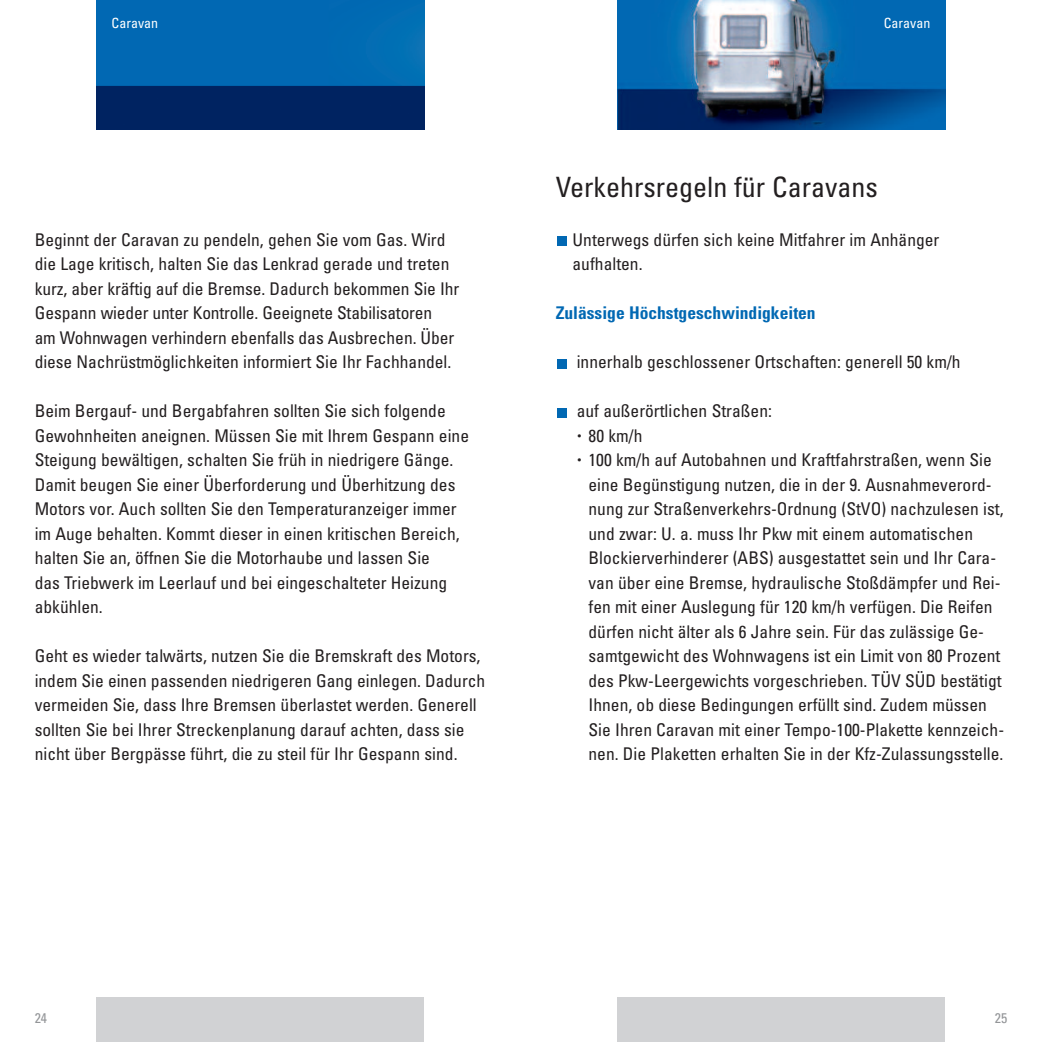
<style>
.page{position:relative;width:1042px;height:1042px;background:#fff}
.page>*{position:absolute;margin:0;border:0;box-sizing:border-box;transform-origin:0 0}
.t1{font:condensed 28px "Univers";color:#231f20}
.t2{font:condensed 17.5px/24.5px "Univers";color:#231f20}
.t3{font:700 condensed 17.5px "Univers";color:#0168b3}
.t4{font:condensed 14px "Univers";color:#fff}
.t5{font:condensed 14px "Univers";color:#939598}
</style>
<div class="page">
<img style="left:97px;top:0;width:327px;height:129px">
<div style="left:557px;top:408px;width:9px;height:9px;background:#0168b3"></div>
<div style="left:557px;top:359px;width:9px;height:9px;background:#0168b3"></div>
<div style="left:557px;top:237px;width:9px;height:9px;background:#0168b3"></div>
<div style="left:97px;top:997px;width:327px;height:45px;background:#d1d2d4"></div>
<div style="left:618px;top:997px;width:327px;height:45px;background:#d1d2d4"></div>
<img style="left:618px;top:0;width:327px;height:129px">
<p class="t4" style="left:112px;top:18px;width:48px">Caravan</p>
<p class="t4" style="left:883px;top:18px;width:48px">Caravan</p>
<p class="t2" style="left:35px;top:229px;width:426px">Beginnt der Caravan zu pendeln, gehen Sie vom Gas. Wird die Lage kritisch, halten Sie das Lenkrad gerade und treten kurz, aber kräftig auf die Bremse. Dadurch bekommen Sie Ihr Gespann wieder unter Kontrolle. Geeignete Stabilisatoren<br>am Wohnwagen verhindern ebenfalls das Ausbrechen. Über diese Nachrüstmöglichkeiten informiert Sie Ihr Fachhandel.</p>
<p class="t2" style="left:35px;top:400px;width:436px">Beim Bergauf- und Bergabfahren sollten Sie sich folgende Gewohnheiten aneignen. Müssen Sie mit Ihrem Gespann eine Steigung bewältigen, schalten Sie früh in niedrigere Gänge.<br>Damit beugen Sie einer Überforderung und Überhitzung des Motors vor. Auch sollten Sie den Temperaturanzeiger immer im Auge behalten. Kommt dieser in einen kritischen Bereich, halten Sie an, öffnen Sie die Motorhaube und lassen Sie<br>das Triebwerk im Leerlauf und bei eingeschalteter Heizung abkühlen.</p>
<p class="t2" style="left:35px;top:645px;width:452px">Geht es wieder talwärts, nutzen Sie die Bremskraft des Motors, indem Sie einen passenden niedrigeren Gang einlegen. Dadurch vermeiden Sie, dass Ihre Bremsen überlastet werden. Generell sollten Sie bei Ihrer Streckenplanung darauf achten, dass sie nicht über Bergpässe führt, die zu steil für Ihr Gespann sind.</p>
<h1 class="t1" style="left:556px;top:176px;width:324px">Verkehrsregeln für Caravans</h1>
<p class="t2" style="left:572px;top:229px;width:368px">Unterwegs dürfen sich keine Mitfahrer im Anhänger aufhalten.</p>
<p class="t3" style="left:556px;top:306px;width:261px">Zulässige Höchstgeschwindigkeiten</p>
<p class="t2" style="left:577px;top:351px;width:385px">innerhalb geschlossener Ortschaften: generell 50 km/h</p>
<p class="t2" style="left:577px;top:400px;width:197px">auf außerörtlichen Straßen:</p>
<p class="t2" style="left:577px;top:425px;width:67px"><sup>•</sup> 80 km/h</p>
<p class="t2" style="left:588px;top:449px;width:417px;text-indent:-12px"><sup>•</sup> 100 km/h auf Autobahnen und Kraftfahrstraßen, wenn Sie eine Begünstigung nutzen, die in der 9. Ausnahmeverord&shy;nung zur Straßenverkehrs-Ordnung (StVO) nachzulesen ist, und zwar: U. a. muss Ihr Pkw mit einem automatischen Blockierverhinderer (ABS) ausgestattet sein und Ihr Cara&shy;van über eine Bremse, hydraulische Stoßdämpfer und Rei&shy;fen mit einer Auslegung für 120 km/h verfügen. Die Reifen dürfen nicht älter als 6 Jahre sein. Für das zulässige Ge&shy;samtgewicht des Wohnwagens ist ein Limit von 80 Prozent des Pkw-Leergewichts vorgeschrieben. TÜV SÜD bestätigt Ihnen, ob diese Bedingungen erfüllt sind. Zudem müssen Sie Ihren Caravan mit einer Tempo-100-Plakette kennzeich&shy;nen. Die Plaketten erhalten Sie in der Kfz-Zulassungsstelle.</p>
<p class="t5" style="left:35px;top:1012px;width:14px">24</p>
<p class="t5" style="left:995px;top:1012px;width:14px">25</p>
</div>
